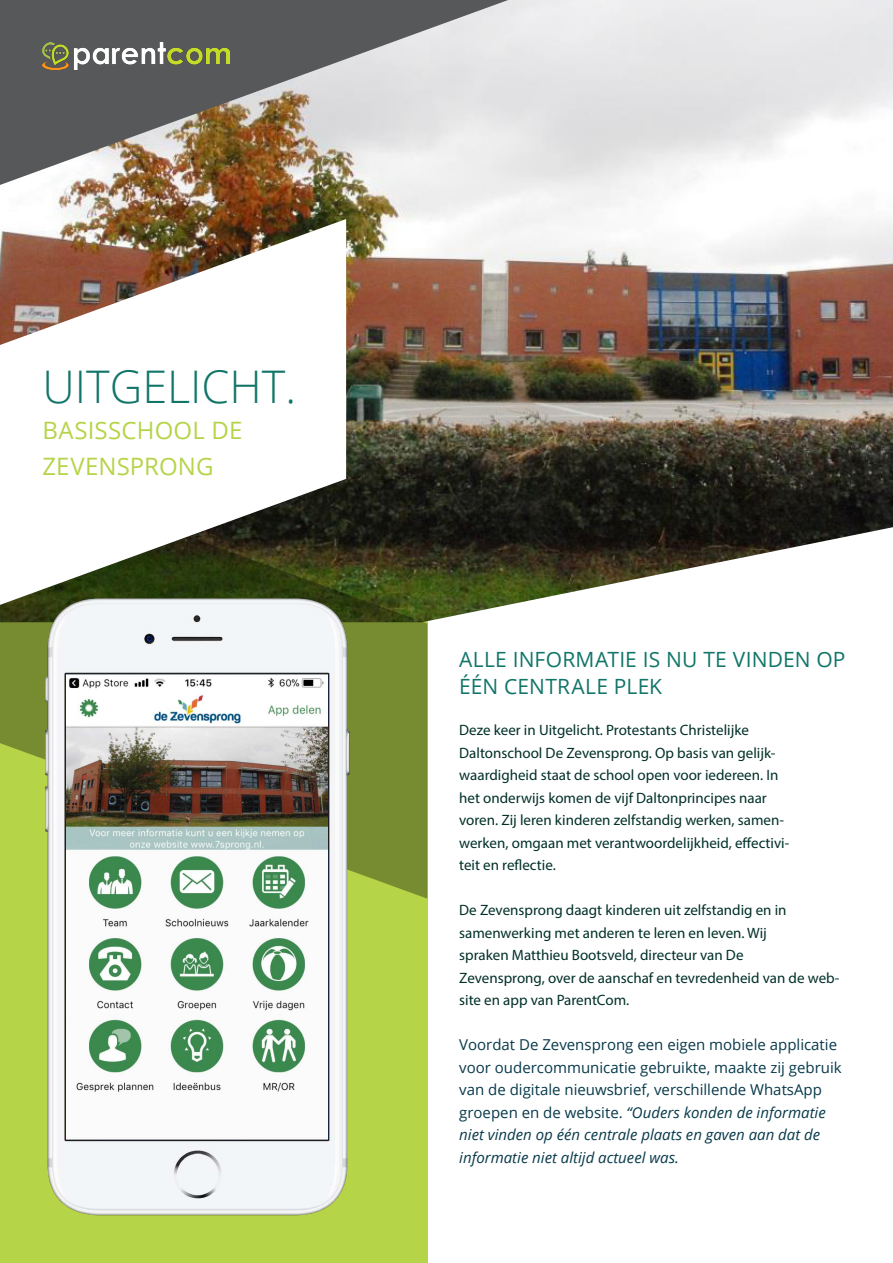
<style>
.page{position:relative;width:893px;height:1263px;background:#fff}
.page>*{position:absolute;margin:0;border:0;box-sizing:border-box;transform-origin:0 0}
.t1{font:300 45px "Open Sans";color:#117568}
.t2{font:24px/36px "Open Sans";letter-spacing:.005em;color:#b6d448}
.t3{font:21px/27px "Open Sans";letter-spacing:.005em;color:#117568}
.t4{font:15px/22.5px "Myriad Pro";color:#003028}
.t5{font:15px/22.5px "Open Sans";color:#07394a}
.s1{font-style:italic}
</style>
<div class="page">
<div style="left:0;top:495px;width:427px;height:768px;background:#b6d448"></div>
<img style="left:0;top:0;width:893px;height:622px">
<svg style="left:0;top:463px;width:427px;height:436px;fill:#778c30"></svg>
<img style="left:43px;top:43px;width:186px;height:27px">
<img style="left:39px;top:589px;width:318px;height:627px">
<img style="left:66px;top:674px;width:262px;height:465px">
<svg style="left:0;top:219px;width:346px;height:386px"></svg>
<h1 class="t1" style="left:43px;top:361px;width:255px">UITGELICHT.</h1>
<h2 class="t2" style="left:43px;top:415px;width:202px">BASISSCHOOL DE<br>ZEVENSPRONG</h2>
<h3 class="t3" style="left:459px;top:648px;width:388px">ALLE INFORMATIE IS NU TE VINDEN OP<br>ÉÉN CENTRALE PLEK</h3>
<p class="t4" style="left:459px;top:720px;width:332px">Deze keer in Uitgelicht. Protestants Christelijke Daltonschool De Zevensprong. Op basis van gelijk&shy;waardigheid staat de school open voor iedereen. In het onderwijs komen de vijf Daltonprincipes naar voren. Zij leren kinderen zelfstandig werken, samen&shy;werken, omgaan met verantwoordelijkheid, effectivi&shy;teit en reflectie.</p>
<p class="t4" style="left:459px;top:900px;width:382px">De Zevensprong daagt kinderen uit zelfstandig en in samenwerking met anderen te leren en leven. Wij<br>spraken Matthieu Bootsveld, directeur van De<br>Zevensprong, over de aanschaf en tevredenheid van de web&shy;site en app van ParentCom.</p>
<p class="t5" style="left:459px;top:1035px;width:384px">Voordat De Zevensprong een eigen mobiele applicatie voor oudercommunicatie gebruikte, maakte zij gebruik van de digitale nieuwsbrief, verschillende WhatsApp groepen en de website. <span class="s1">“Ouders konden de informatie niet vinden op één centrale plaats en gaven aan dat de informatie niet altijd actueel was.</span></p>
</div>
